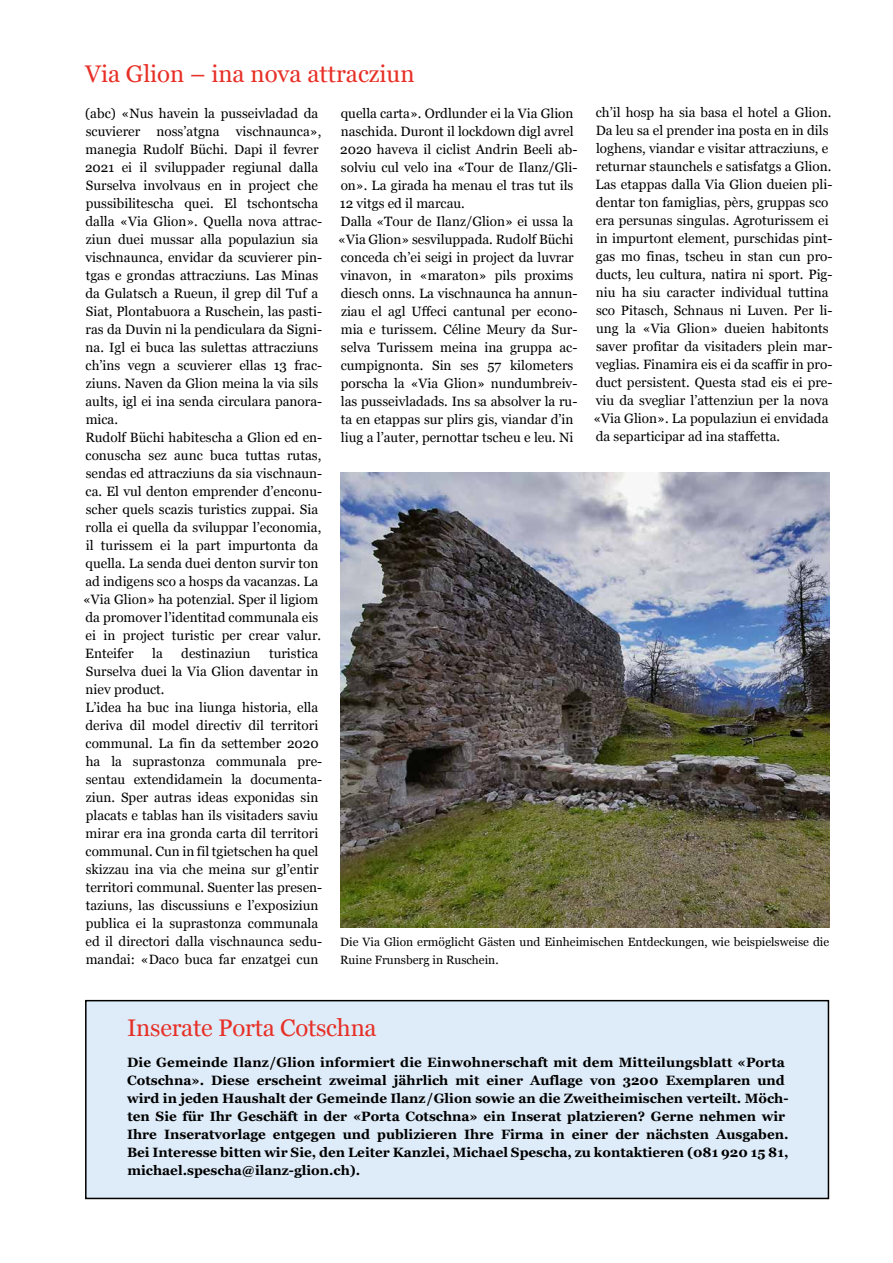
<style>
.page{position:relative;width:893px;height:1263px;background:#fff}
.page>*{position:absolute;margin:0;border:0;box-sizing:border-box;transform-origin:0 0}
.t1{font:24px "Vani";color:#e73027}
.t2{font:13.5px/18px "Vani";color:#000}
.t3{font:700 13.5px/18px "Vani";color:#000}
.t4{font:12px/18px "Vani";color:#000}
</style>
<div class="page">
<div style="left:86px;top:1001px;width:742px;height:197px;background:#deecf9"></div>
<div style="left:85px;top:1000px;width:744px;height:199px;border:2px solid #000"></div>
<img style="left:340px;top:472px;width:489px;height:456px">
<h1 class="t1" style="left:85px;top:60px;width:331px">Via Glion – ina nova attracziun</h1>
<p class="t2" style="left:83px;top:104px;width:241px">(abc) «Nus havein la pusseivladad da scuvierer noss’atgna vischnaunca», manegia Rudolf Büchi. Dapi il fevrer 2021 ei il sviluppader regiunal dalla Surselva involvaus en in project che pussibilitescha quei. El tschontscha dalla «Via Glion». Quella nova attrac&shy;ziun duei mussar alla populaziun sia vischnaunca, envidar da scuvierer pin&shy;tgas e grondas attracziuns. Las Minas da Gulatsch a Rueun, il grep dil Tuf a Siat, Plontabuora a Ruschein, las pasti&shy;ras da Duvin ni la pendiculara da Signi&shy;na. Igl ei buca las sulettas attracziuns ch’ins vegn a scuvierer ellas 13 frac&shy;ziuns. Naven da Glion meina la via sils aults, igl ei ina senda circulara panora&shy;mica.<br>Rudolf Büchi habitescha a Glion ed en&shy;conuscha sez aunc buca tuttas rutas, sendas ed attracziuns da sia vischnaun&shy;ca. El vul denton emprender d’enconu&shy;scher quels scazis turistics zuppai. Sia rolla ei quella da sviluppar l’economia, il turissem ei la part impurtonta da quella. La senda duei denton survir ton ad indigens sco a hosps da vacanzas. La «Via Glion» ha potenzial. Sper il ligiom da promover l’identitad communala eis ei in project turistic per crear valur.<br>Enteifer</p>
<p class="t2" style="left:152px;top:644px;width:12px">la</p>
<p class="t2" style="left:181px;top:644px;width:71px">destinaziun</p>
<p class="t2" style="left:85px;top:644px;width:238px;text-indent:184px">turistica Surselva duei la Via Glion daventar in niev product.<br>L’idea ha buc ina liunga historia, ella deriva dil model directiv dil territori communal. La fin da settember 2020 ha la suprastonza communala pre&shy;sentau extendidamein la documenta&shy;ziun. Sper autras ideas exponidas sin placats e tablas han ils visitaders saviu mirar era ina gronda carta dil territori communal. Cun in fil tgietschen ha quel skizzau ina via che meina sur gl’entir territori communal. Suenter las presen&shy;taziuns, las discussiuns e l’exposiziun publica ei la suprastonza communala ed il directori dalla vischnaunca sedu&shy;mandai: «Daco buca far enzatgei cun</p>
<p class="t2" style="left:338px;top:104px;width:241px">quella carta». Ordlunder ei la Via Glion naschida. Duront il lockdown digl avrel 2020 haveva il ciclist Andrin Beeli ab&shy;solviu cul velo ina «Tour de Ilanz/Gli&shy;on». La girada ha menau el tras tut ils 12 vitgs ed il marcau.<br>Dalla «Tour de Ilanz/Glion» ei ussa la «Via Glion» sesviluppada. Rudolf Büchi conceda ch’ei seigi in project da luvrar vinavon, in «maraton» pils proxims diesch onns. La vischnaunca ha annun&shy;ziau el agl Uffeci cantunal per econo&shy;mia e turissem. Céline Meury da Sur&shy;selva Turissem meina ina gruppa ac&shy;cumpignonta. Sin ses 57 kilometers porscha la «Via Glion» nundumbreiv&shy;las pusseivladads. Ins sa absolver la ru&shy;ta en etappas sur plirs gis, viandar d’in liug a l’auter, pernottar tscheu e leu. Ni</p>
<p class="t2" style="left:593px;top:104px;width:241px">ch’il hosp ha sia basa el hotel a Glion.<br>Da leu sa el prender ina posta en in dils loghens, viandar e visitar attracziuns, e returnar staunchels e satisfatgs a Glion.<br>Las etappas dalla Via Glion dueien pli&shy;dentar ton famiglias, pèrs, gruppas sco era persunas singulas. Agroturissem ei in impurtont element, purschidas pint&shy;gas mo finas, tscheu in stan cun pro&shy;ducts, leu cultura, natira ni sport. Pig&shy;niu ha siu caracter individual tuttina sco Pitasch, Schnaus ni Luven. Per li&shy;ung la «Via Glion» dueien habitonts saver profitar da visitaders plein mar&shy;veglias. Finamira eis ei da scaffir in pro&shy;duct persistent. Questa stad eis ei pre&shy;viu da svegliar l’attenziun per la nova «Via Glion». La populaziun ei envidada da separticipar ad ina staffetta.</p>
<p class="t4" style="left:340px;top:933px;width:490px">Die Via Glion ermöglicht Gästen und Einheimischen Entdeckungen, wie beispielsweise die<br>Ruine Frunsberg in Ruschein.</p>
<h1 class="t1" style="left:127px;top:1014px;width:251px">Inserate Porta Cotschna</h1>
<p class="t3" style="left:127px;top:1054px;width:663px">Die Gemeinde Ilanz/Glion informiert die Einwohnerschaft mit dem Mitteilungsblatt «Porta Cotschna». Diese erscheint zweimal jährlich mit einer Auflage von 3200 Exemplaren und wird in jeden Haushalt der Gemeinde Ilanz/Glion sowie an die Zweitheimischen verteilt. Möch&shy;ten Sie für Ihr Geschäft in der «Porta Cotschna» ein Inserat platzieren? Gerne nehmen wir Ihre Inseratvorlage entgegen und publizieren Ihre Firma in einer der nächsten Ausgaben.<br>Bei Interesse bitten wir Sie, den Leiter Kanzlei, Michael Spescha, zu kontaktieren (081 920 15 81, michael.spescha@ilanz-glion.ch).</p>
</div>
